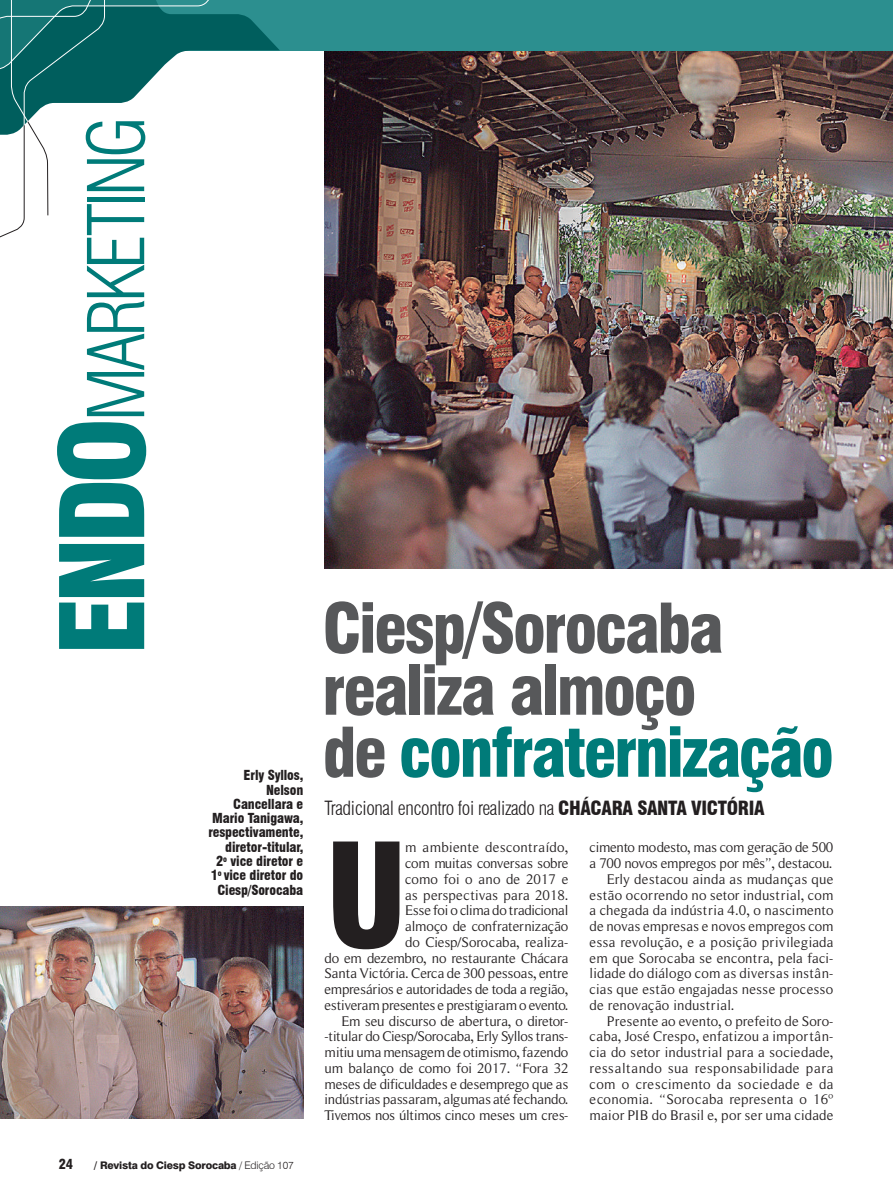
<style>
.page{position:relative;width:893px;height:1191px;background:#fff}
.page>*{position:absolute;margin:0;border:0;box-sizing:border-box;transform-origin:0 0}
.t1{font:900 condensed 139.95px "Swiss 721 BT";color:#231f20}
.t2{font:300 condensed 76.8px "Swiss 721 BT";letter-spacing:-.06em;color:#007b79}
.t3{font:900 condensed 66.6px/61.9px "Swiss 721 BT";letter-spacing:-.04em;color:#57585a}
.t4{font:300 condensed 19.05px "Swiss 721 BT";letter-spacing:-.02em;color:#231f20}
.t5{font:14.25px/15.8px "Roman Serif";letter-spacing:-.02em;color:#231f20;text-align:right}
.t6{font:14.25px "Roman Serif";letter-spacing:.01em;color:#231f20}
.t7{font:900 condensed 13.5px/14.2px "Swiss 721 BT";letter-spacing:-.01em;color:#231f20;text-align:right}
.t8{font:800 10.5px "Swiss 721 BT";letter-spacing:-.02em;color:#231f20}
.s1{font-weight:900;font-size:113.25px}
.s2{font-weight:300}
.s3{color:#007b79}
.s4{font-weight:900}
</style>
<div class="page">
<div style="left:0;top:0;width:893px;height:50px;background:#2c8f8f"></div>
<svg style="left:0;top:0;width:280px;height:238px"></svg>
<img style="left:325px;top:51px;width:568px;height:517px">
<img style="left:0;top:906px;width:303px;height:212px">
<h2 class="t2" style="left:70px;top:656px;width:541px;rotate:-90deg"><span class="s1">ENDO</span>MARKETING</h2>
<p class="t7" style="left:208px;top:768px;width:96px">Erly Syllos,<br>Nelson<br>Cancellara e<br>Mario Tanigawa, respectivamente, diretor-titular,<br>2<sup>o</sup> vice diretor e<br>1<sup>o</sup> vice diretor do<br>Ciesp/Sorocaba</p>
<p class="t7" style="left:59px;top:1157px;width:16px">24</p>
<p class="t8" style="left:94px;top:1159px;width:201px">/ Revista do Ciesp Sorocaba <span class="s2">/ Edição 107</span></p>
<h3 class="t3" style="left:322px;top:597px;width:513px">Ciesp/Sorocaba realiza almoço<br>de <span class="s3">confraternização</span></h3>
<h3 class="t4" style="left:325px;top:796px;width:441px">Tradicional encontro foi realizado na <span class="s4">CHÁCARA SANTA VICTÓRIA</span></h3>
<h1 class="t1" style="left:325px;top:812px;width:85px">U</h1>
<p class="t5" style="left:325px;top:839px;width:245px">m ambiente descontraído,<br>com muitas conversas sobre<br>como foi o ano de 2017 e<br>as perspectivas para 2018.<br>Esse foi o clima do tradicional<br>almoço de confraternização<br>do Ciesp/Sorocaba, realiza-<br>do em dezembro, no restaurante Chácara Santa Victória. Cerca de 300 pessoas, entre empresários e autoridades de toda a região, estiveram presentes e prestigiaram o evento.<br>Em seu discurso de abertura, o diretor--titular do Ciesp/Sorocaba, Erly Syllos trans&shy;mitiu uma mensagem de otimismo, fazendo um balanço de como foi 2017. “Fora 32 meses de dificuldades e desemprego que as indústrias passaram, algumas até fechando.<br>Tivemos nos últimos cinco meses um cres-</p>
<p class="t5" style="left:590px;top:839px;width:245px">cimento modesto, mas com geração de 500</p>
<p class="t5" style="left:590px;top:855px;width:244px">a 700 novos empregos por mês”, destacou.</p>
<p class="t6" style="left:607px;top:870px;width:228px">Erly destacou ainda as mudanças que</p>
<p class="t6" style="left:590px;top:886px;width:245px">estão ocorrendo no setor industrial, com</p>
<p class="t6" style="left:590px;top:902px;width:245px">a chegada da indústria 4.0, o nascimento</p>
<p class="t6" style="left:590px;top:918px;width:245px">de novas empresas e novos empregos com</p>
<p class="t6" style="left:590px;top:933px;width:245px">essa revolução, e a posição privilegiada</p>
<p class="t6" style="left:590px;top:949px;width:245px">em que Sorocaba se encontra, pela faci-</p>
<p class="t6" style="left:590px;top:965px;width:245px">lidade do diálogo com as diversas instân-</p>
<p class="t6" style="left:590px;top:981px;width:245px">cias que estão engajadas nesse processo</p>
<p class="t6" style="left:590px;top:996px;width:146px">de renovação industrial.</p>
<p class="t6" style="left:607px;top:1012px;width:228px">Presente ao evento, o prefeito de Soro-</p>
<p class="t6" style="left:590px;top:1028px;width:245px">caba, José Crespo, enfatizou a importân-</p>
<p class="t6" style="left:590px;top:1044px;width:245px">cia do setor industrial para a sociedade,</p>
<p class="t6" style="left:590px;top:1059px;width:245px">ressaltando sua responsabilidade para</p>
<p class="t6" style="left:590px;top:1075px;width:245px">com o crescimento da sociedade e da</p>
<p class="t6" style="left:590px;top:1091px;width:245px">economia. “Sorocaba representa o 16º</p>
<p class="t6" style="left:590px;top:1107px;width:245px">maior PIB do Brasil e, por ser uma cidade</p>
</div>
